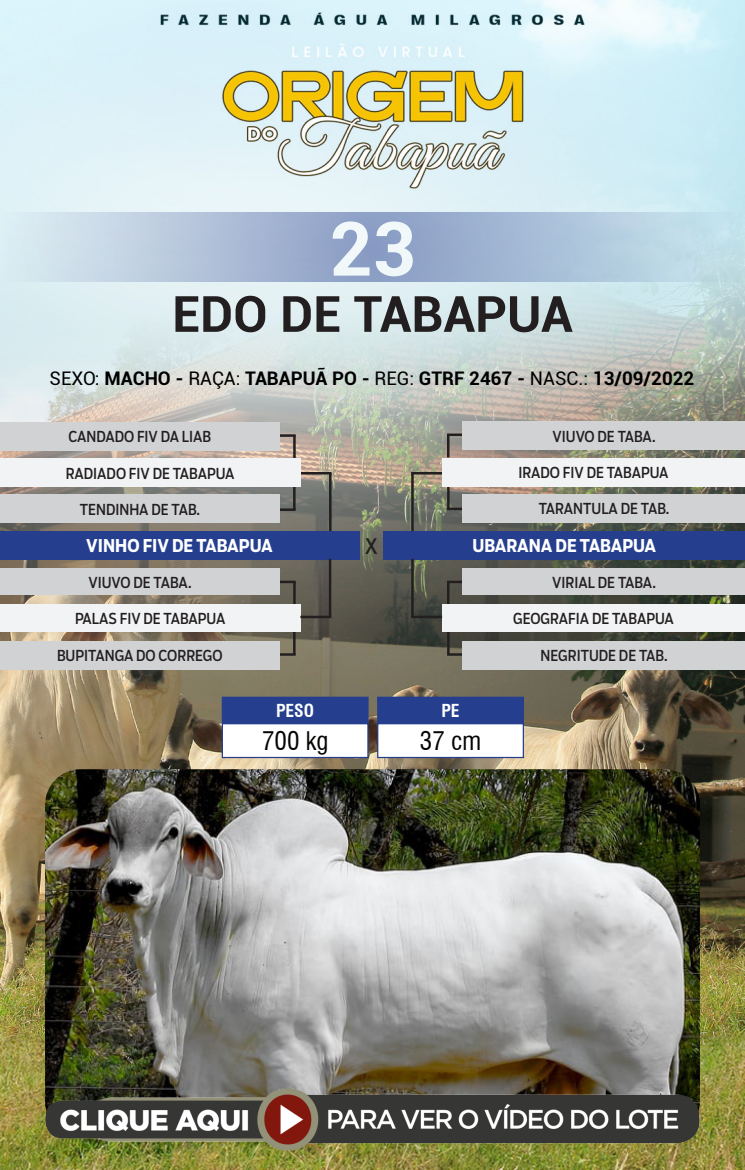
<style>
.page{position:relative;width:745px;height:1170px;background:#fff}
.page>*{position:absolute;margin:0;border:0;box-sizing:border-box;transform-origin:0 0}
.t1{font:700 75px "Roboto";color:#fff}
.t2{font:700 50px "Roboto";color:#231f20}
.t3{font:condensed 25px "Swiss 721 BT";color:#040503}
.t4{font:21.25px "Boomer Cond";color:#231f20}
.t5{font:700 18.75px "Roboto";color:#000}
.t6{font:700 17.5px "Boomer Cond";color:#fff}
.t7{font:700 condensed 17.5px "Swiss 721 BT";color:#fff}
.t8{font:15px "Boomer Cond";color:#231f20}
.s1{font-weight:400}
</style>
<div class="page">
<img style="left:0;top:0;width:744px;height:1169px">
<hr style="left:411px;top:473px;width:2px;height:58px;background:#231f20">
<hr style="left:411px;top:472px;width:31px;height:2px;background:#231f20">
<hr style="left:329px;top:473px;width:2px;height:58px;background:#231f20">
<hr style="left:300px;top:472px;width:31px;height:2px;background:#231f20">
<hr style="left:293px;top:581px;width:2px;height:23px;background:#231f20">
<hr style="left:279px;top:580px;width:16px;height:3px;background:#231f20">
<hr style="left:293px;top:631px;width:2px;height:23px;background:#231f20">
<svg style="left:279px;top:653px;width:16px;height:2px"></svg>
<hr style="left:446px;top:581px;width:3px;height:23px;background:#231f20">
<hr style="left:446px;top:580px;width:16px;height:3px;background:#231f20">
<hr style="left:447px;top:631px;width:2px;height:23px;background:#231f20">
<svg style="left:447px;top:653px;width:15px;height:2px"></svg>
<hr style="left:446px;top:434px;width:3px;height:23px;background:#231f20">
<hr style="left:446px;top:433px;width:16px;height:3px;background:#231f20">
<hr style="left:447px;top:486px;width:2px;height:23px;background:#231f20">
<hr style="left:447px;top:507px;width:16px;height:3px;background:#231f20">
<hr style="left:293px;top:487px;width:2px;height:23px;background:#231f20">
<hr style="left:279px;top:508px;width:16px;height:3px;background:#231f20">
<hr style="left:293px;top:435px;width:2px;height:23px;background:#231f20">
<hr style="left:279px;top:434px;width:16px;height:3px;background:#231f20">
<div style="left:462px;top:494px;width:282px;height:28px;background:#d1d2d4"></div>
<div style="left:0;top:494px;width:279px;height:28px;background:#d1d2d4"></div>
<div style="left:0;top:640px;width:279px;height:29px;background:#d1d2d4"></div>
<div style="left:462px;top:640px;width:282px;height:29px;background:#d1d2d4"></div>
<div style="left:442px;top:457px;width:302px;height:29px;background:#f2f3f4"></div>
<div style="left:0;top:458px;width:300px;height:29px;background:#f2f3f4"></div>
<div style="left:0;top:604px;width:300px;height:28px;background:#f2f3f4"></div>
<div style="left:442px;top:604px;width:302px;height:28px;background:#f2f3f4"></div>
<div style="left:462px;top:421px;width:282px;height:28px;background:#d1d2d4"></div>
<div style="left:0;top:422px;width:279px;height:28px;background:#d1d2d4"></div>
<div style="left:0;top:568px;width:279px;height:27px;background:#d1d2d4"></div>
<div style="left:462px;top:568px;width:282px;height:27px;background:#d1d2d4"></div>
<div style="left:0;top:531px;width:359px;height:28px;background:#253f8e"></div>
<div style="left:383px;top:531px;width:361px;height:28px;background:#253f8e"></div>
<hr style="left:328px;top:558px;width:3px;height:59px;background:#231f20">
<hr style="left:300px;top:615px;width:31px;height:3px;background:#231f20">
<hr style="left:411px;top:558px;width:2px;height:59px;background:#231f20">
<hr style="left:411px;top:615px;width:31px;height:3px;background:#231f20">
<svg style="left:0;top:213px;width:744px;height:69px;background:#afc3da"></svg>
<img style="left:45px;top:769px;width:654px;height:368px">
<img style="left:45px;top:1088px;width:654px;height:62px;border-radius:31px">
<div style="left:222px;top:697px;width:146px;height:26px;background:#253f8e"></div>
<div style="left:221px;top:696px;width:147px;height:28px;border:1px solid #253f8e"></div>
<div style="left:222px;top:723px;width:146px;height:34px;background:#fff"></div>
<div style="left:221px;top:723px;width:147px;height:35px;border:1px solid #253f8e"></div>
<div style="left:377px;top:697px;width:146px;height:26px;background:#253f8e"></div>
<div style="left:377px;top:696px;width:146px;height:28px;border:1px solid #253f8e"></div>
<div style="left:377px;top:723px;width:146px;height:34px;background:#fff"></div>
<div style="left:377px;top:723px;width:146px;height:35px;border:1px solid #253f8e"></div>
<h1 class="t1" style="left:329px;top:196px;width:88px">23</h1>
<p class="t2" style="left:172px;top:279px;width:402px">EDO DE TABAPUA</p>
<p class="t5" style="left:50px;top:365px;width:645px"><span class="s1">SEXO:</span> MACHO - <span class="s1">RAÇA:</span> TABAPUÃ PO - <span class="s1">REG:</span> GTRF 2467 - <span class="s1">NASC.:</span> 13/09/2022</p>
<p class="t8" style="left:68px;top:428px;width:144px">CANDADO FIV DA LIAB</p>
<p class="t8" style="left:552px;top:427px;width:104px">VIUVO DE TABA.</p>
<p class="t8" style="left:66px;top:464px;width:170px">RADIADO FIV DE TABAPUA</p>
<p class="t8" style="left:518px;top:463px;width:151px">IRADO FIV DE TABAPUA</p>
<p class="t8" style="left:80px;top:500px;width:122px">TENDINHA DE TAB.</p>
<p class="t8" style="left:538px;top:499px;width:132px">TARANTULA DE TAB.</p>
<p class="t6" style="left:86px;top:535px;width:188px">VINHO FIV DE TABAPUA</p>
<p class="t4" style="left:364px;top:533px;width:15px">X</p>
<p class="t6" style="left:472px;top:535px;width:185px">UBARANA DE TABAPUA</p>
<p class="t8" style="left:88px;top:573px;width:104px">VIUVO DE TABA.</p>
<p class="t8" style="left:552px;top:573px;width:105px">VIRIAL DE TABA.</p>
<p class="t8" style="left:75px;top:610px;width:152px">PALAS FIV DE TABAPUA</p>
<p class="t8" style="left:513px;top:610px;width:162px">GEOGRAFIA DE TABAPUA</p>
<p class="t8" style="left:57px;top:646px;width:167px">BUPITANGA DO CORREGO</p>
<p class="t8" style="left:540px;top:646px;width:128px">NEGRITUDE DE TAB.</p>
<p class="t7" style="left:276px;top:700px;width:40px">PESO</p>
<p class="t3" style="left:262px;top:726px;width:68px">700 kg</p>
<p class="t7" style="left:441px;top:700px;width:20px">PE</p>
<p class="t3" style="left:419px;top:726px;width:63px">37 cm</p>
</div>
